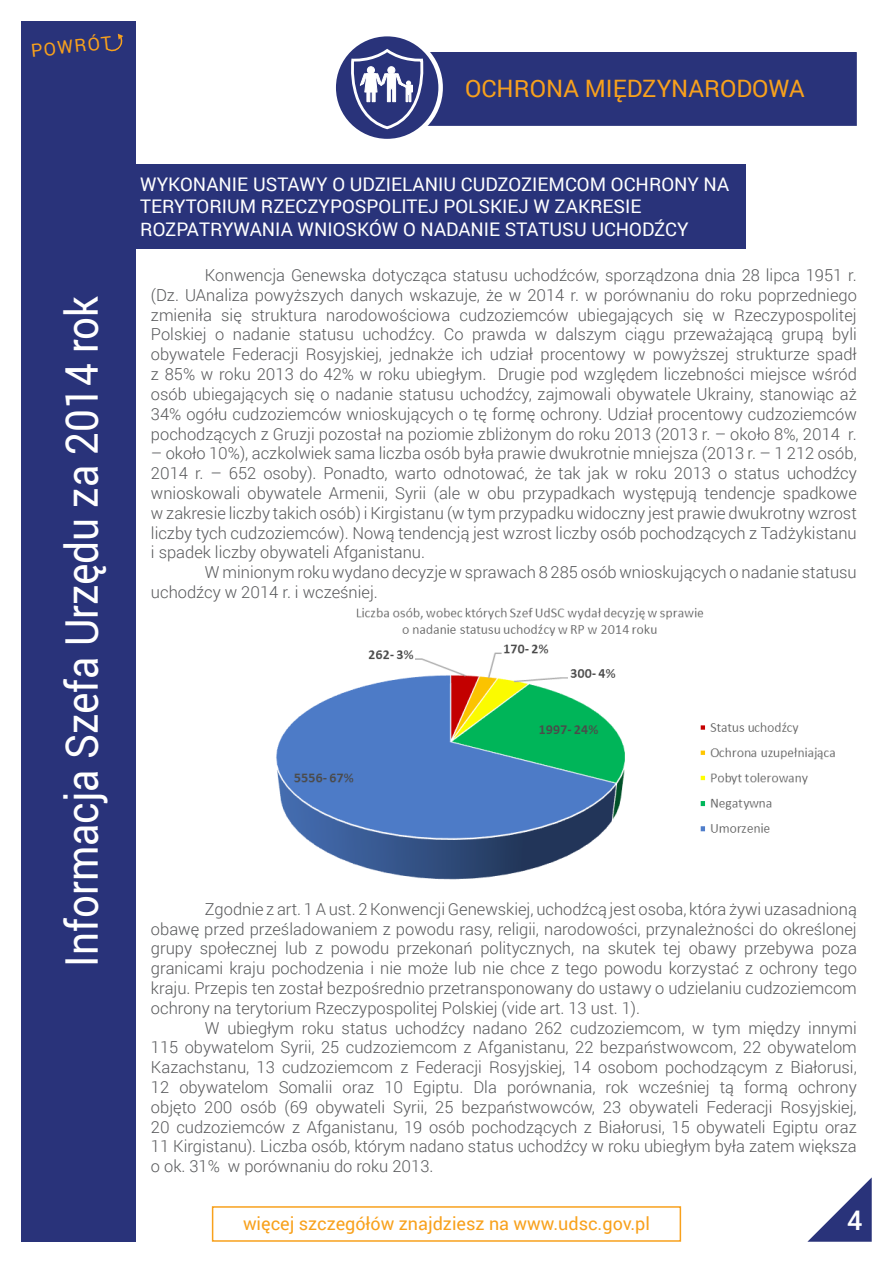
<style>
.page{position:relative;width:893px;height:1263px;background:#fff}
.page>*{position:absolute;margin:0;border:0;box-sizing:border-box;transform-origin:0 0}
.t1{font:45px "Roboto";color:#fff;scale:.9 1}
.t2{font:500 27px "Roboto";color:#fff}
.t3{font:24px "Roboto";color:#f8a11c}
.t4{font:18.75px/22.5px "Roboto";color:#fff}
.t5{font:18px "Roboto";color:#f8a11c}
.t6{font:300 16.5px/19.8px "Roboto";color:#57585a;text-align:justify}
</style>
<div class="page">
<div style="left:414px;top:53px;width:442px;height:72px;background:#29337a"></div>
<div style="left:413px;top:52px;width:444px;height:74px;border:2px solid #29337a"></div>
<svg style="left:334px;top:34px;width:107px;height:107px;fill:#29337a"></svg>
<div style="left:331px;top:32px;width:112px;height:111px;border:4px solid #fff;border-radius:50%"></div>
<svg style="left:351px;top:49px;width:72px;height:80px"></svg>
<div style="left:21px;top:21px;width:115px;height:1221px;background:#29337a"></div>
<div style="left:212px;top:1206px;width:469px;height:36px;border:2px solid #f8a11c"></div>
<svg style="left:807px;top:1177px;width:65px;height:65px"></svg>
<img style="left:276px;top:607px;width:559px;height:273px">
<div style="left:128px;top:164px;width:618px;height:85px;background:#29337a"></div>
<svg style="left:106px;top:34px;width:17px;height:18px"></svg>
<p class="t5" style="left:30px;top:38px;width:82px;rotate:-6deg">POWRÓT</p>
<p class="t3" style="left:465px;top:72px;width:341px">OCHRONA MIĘDZYNARODOWA</p>
<p class="t1" style="left:50px;top:967px;width:747px;rotate:-90deg">Informacja Szefa Urzędu za 2014 rok</p>
<p class="t4" style="left:140px;top:172px;width:590px">WYKONANIE USTAWY O UDZIELANIU CUDZOZIEMCOM OCHRONY NA<br>TERYTORIUM RZECZYPOSPOLITEJ POLSKIEJ W ZAKRESIE</p>
<p class="t4" style="left:140px;top:217px;width:550px">ROZPATRYWANIA WNIOSKÓW O NADANIE STATUSU UCHODŹCY</p>
<p class="t6" style="left:151px;top:265px;width:707px;text-indent:54px">Konwencja Genewska dotycząca statusu uchodźców, sporządzona dnia 28 lipca 1951 r. (Dz. UAnaliza powyższych danych wskazuje, że w 2014 r. w porównaniu do roku poprzedniego zmieniła się struktura narodowościowa cudzoziemców ubiegających się w Rzeczypospolitej Polskiej o nadanie statusu uchodźcy. Co prawda w dalszym ciągu przeważającą grupą byli obywatele Federacji Rosyjskiej, jednakże ich udział procentowy w powyższej strukturze spadł z 85% w roku 2013 do 42% w roku ubiegłym. Drugie pod względem liczebności miejsce wśród osób ubiegających się o nadanie statusu uchodźcy, zajmowali obywatele Ukrainy, stanowiąc aż 34% ogółu cudzoziemców wnioskujących o tę formę ochrony. Udział procentowy cudzoziemców pochodzących z Gruzji pozostał na poziomie zbliżonym do roku 2013 (2013 r. – około 8%, 2014 r.</p>
<p class="t6" style="left:151px;top:443px;width:707px">– około 10%), aczkolwiek sama liczba osób była prawie dwukrotnie mniejsza (2013 r. – 1 212 osób, 2014 r. – 652 osoby). Ponadto, warto odnotować, że tak jak w roku 2013 o status uchodźcy wnioskowali obywatele Armenii, Syrii (ale w obu przypadkach występują tendencje spadkowe w zakresie liczby takich osób) i Kirgistanu (w tym przypadku widoczny jest prawie dwukrotny wzrost liczby tych cudzoziemców). Nową tendencją jest wzrost liczby osób pochodzących z Tadżykistanu i spadek liczby obywateli Afganistanu.</p>
<p class="t6" style="left:151px;top:562px;width:707px;text-indent:54px">W minionym roku wydano decyzje w sprawach 8 285 osób wnioskujących o nadanie statusu uchodźcy w 2014 r. i wcześniej.</p>
<p class="t6" style="left:151px;top:898px;width:707px;text-indent:54px">Zgodnie z art. 1 A ust. 2 Konwencji Genewskiej, uchodźcą jest osoba, która żywi uzasadnioną obawę przed prześladowaniem z powodu rasy, religii, narodowości, przynależności do określonej grupy społecznej lub z powodu przekonań politycznych, na skutek tej obawy przebywa poza granicami kraju pochodzenia i nie może lub nie chce z tego powodu korzystać z ochrony tego kraju. Przepis ten został bezpośrednio przetransponowany do ustawy o udzielaniu cudzoziemcom ochrony na terytorium Rzeczypospolitej Polskiej (vide art. 13 ust. 1).</p>
<p class="t6" style="left:151px;top:1017px;width:707px;text-indent:54px">W ubiegłym roku status uchodźcy nadano 262 cudzoziemcom, w tym między innymi 115 obywatelom Syrii, 25 cudzoziemcom z Afganistanu, 22 bezpaństwowcom, 22 obywatelom Kazachstanu, 13 cudzoziemcom z Federacji Rosyjskiej, 14 osobom pochodzącym z Białorusi, 12 obywatelom Somalii oraz 10 Egiptu. Dla porównania, rok wcześniej tą formą ochrony objęto 200 osób (69 obywateli Syrii, 25 bezpaństwowców, 23 obywateli Federacji Rosyjskiej, 20 cudzoziemców z Afganistanu, 19 osób pochodzących z Białorusi, 15 obywateli Egiptu oraz 11 Kirgistanu). Liczba osób, którym nadano status uchodźcy w roku ubiegłym była zatem większa o ok. 31% w porównaniu do roku 2013.</p>
<p class="t5" style="left:243px;top:1211px;width:408px">więcej szczegółów znajdziesz na www.udsc.gov.pl</p>
<p class="t2" style="left:847px;top:1202px;width:17px">4</p>
</div>
